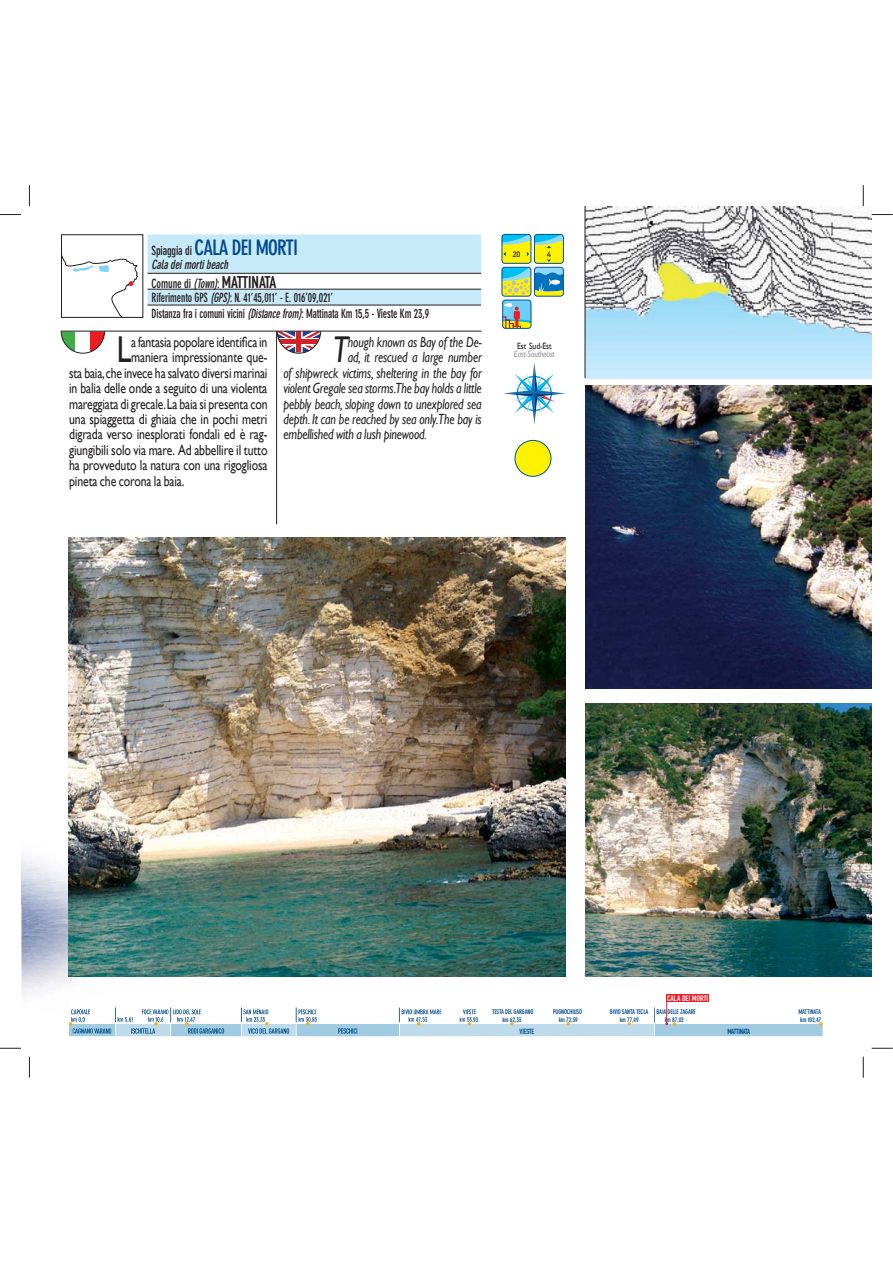
<style>
.page{position:relative;width:893px;height:1263px;background:#fff}
.page>*{position:absolute;margin:0;border:0;box-sizing:border-box;transform-origin:0 0}
.t1{font:37.35px "Gill Sans";color:#231f20;scale:.8 1}
.t2{font:italic 37.35px "Gill Sans";color:#231f20;scale:.8 1}
.t3{font:700 condensed 21px "DIN Neuzeit Grotesk";letter-spacing:-.04em;color:#004a8f}
.t4{font:14.7px "Gill Sans";letter-spacing:-.01em;color:#231f20;scale:.8 1}
.t5{font:italic 14.7px "Gill Sans";letter-spacing:-.01em;color:#231f20;scale:.8 1}
.t6{font:700 condensed 12.6px/15.9px "DIN Neuzeit Grotesk";letter-spacing:-.01em;color:#231f20;scale:.85 1}
.t7{font:italic 700 condensed 12.6px/18.8px "DIN Neuzeit Grotesk";color:#231f20;scale:.9 1}
.t8{font:italic 9.15px "Gill Sans";letter-spacing:-.02em;color:#939598;scale:.85 1}
.t9{font:9.15px "Gill Sans";letter-spacing:-.02em;color:#231f20;scale:.85 1}
.t10{font:7.95px "DIN Engschrift";color:#fff;scale:1.06 1}
.t11{font:7.8px "DIN Mittelschrift";color:#231f20}
.t12{font:7.35px "DIN Engschrift";letter-spacing:-.02em;color:#004b88}
.t13{font:700 condensed 6.45px "DIN Neuzeit Grotesk";letter-spacing:-.03em;color:#004b88}
.s1{font-size:12.6px;color:#231f20}
.s2{font-style:normal}
.s3{font-family:"DIN Engschrift";font-weight:400;font-style:normal;font-stretch:normal;font-size:16.8px}
.s4{font-style:italic}
</style>
<div class="page">
<img style="left:21px;top:605px;width:452px;height:432px">
<hr style="left:276px;top:331px;width:1px;height:193px;background:#231f20">
<svg style="left:60px;top:331px;width:45px;height:23px"></svg>
<svg style="left:276px;top:332px;width:45px;height:22px"></svg>
<hr style="left:61px;top:331px;width:420px;height:1px;background:#231f20">
<svg style="left:501px;top:234px;width:63px;height:95px"></svg>
<img style="left:585px;top:386px;width:286px;height:302px">
<img style="left:585px;top:704px;width:286px;height:273px">
<div style="left:61px;top:234px;width:82px;height:84px;border:1px solid #231f20"></div>
<svg style="left:148px;top:234px;width:333px;height:71px"></svg>
<hr style="left:148px;top:273px;width:333px;height:1px;background:#231f20">
<hr style="left:148px;top:289px;width:333px;height:1px;background:#231f20">
<hr style="left:148px;top:305px;width:333px;height:1px;background:#231f20">
<div style="left:515px;top:440px;width:36px;height:36px;background:#fff200;border-radius:50%"></div>
<div style="left:514px;top:440px;width:37px;height:37px;border:1px solid #00548e;border-radius:50%"></div>
<img style="left:69px;top:538px;width:496px;height:438px">
<svg style="left:61px;top:254px;width:77px;height:64px"></svg>
<svg style="left:69px;top:995px;width:754px;height:41px"></svg>
<div style="left:666px;top:994px;width:43px;height:8px;background:#ed1c24"></div>
<img style="left:586px;top:207px;width:285px;height:171px">
<hr style="left:585px;top:207px;width:1px;height:171px;background:#231f20">
<svg style="left:503px;top:362px;width:62px;height:62px"></svg>
<svg style="left:0;top:214px;width:21px;height:1px"></svg>
<svg style="left:872px;top:214px;width:21px;height:1px"></svg>
<svg style="left:0;top:1048px;width:21px;height:1px"></svg>
<svg style="left:872px;top:1048px;width:21px;height:1px"></svg>
<svg style="left:29px;top:185px;width:1px;height:21px"></svg>
<svg style="left:29px;top:1057px;width:1px;height:21px"></svg>
<svg style="left:863px;top:185px;width:1px;height:21px"></svg>
<svg style="left:863px;top:1057px;width:1px;height:21px"></svg>
<svg style="left:834px;top:598px;width:17px;height:12px"></svg>
<h2 class="t3" style="left:151px;top:239px;width:148px"><span class="s1">Spiaggia di</span> CALA DEI MORTI</h2>
<p class="t7" style="left:151px;top:256px;width:140px">Cala deimortibeach<br><span class="s2">Comune di</span> (Town)<span class="s2">:</span> <span class="s3">MATTINATA</span></p>
<p class="t6" style="left:151px;top:290px;width:328px">Riferimento GPS <span class="s4">(GPS)</span>: N. 41’45,011’ - E. 016’09,021’<br>Distanza fra i comuni vicini <span class="s4">(Distance from)</span>: Mattinata Km 15,5 - Vieste Km 23,9</p>
<h1 class="t1" style="left:117px;top:328px;width:20px">L</h1>
<p class="t4" style="left:131px;top:333px;width:172px">a fantasia popolare identifica in</p>
<p class="t4" style="left:131px;top:349px;width:172px">maniera impressionante que-</p>
<p class="t4" style="left:69px;top:364px;width:249px">sta baia, che invece ha salvato diversi marinai</p>
<p class="t4" style="left:69px;top:380px;width:249px">in balia delle onde a seguito di una violenta</p>
<p class="t4" style="left:69px;top:395px;width:250px">mareggiata di grecale. La baia si presenta con</p>
<p class="t4" style="left:69px;top:410px;width:249px">una spiaggetta di ghiaia che in pochi metri</p>
<p class="t4" style="left:69px;top:426px;width:249px">digrada verso inesplorati fondali ed è rag-</p>
<p class="t4" style="left:69px;top:441px;width:249px">giungibili solo via mare. Ad abbellire il tutto</p>
<p class="t4" style="left:69px;top:457px;width:249px">ha provveduto la natura con una rigogliosa</p>
<p class="t4" style="left:69px;top:472px;width:145px">pineta che corona la baia.</p>
<h1 class="t2" style="left:333px;top:328px;width:21px">T</h1>
<p class="t5" style="left:348px;top:334px;width:169px">hough known as Bay of the De-</p>
<p class="t5" style="left:348px;top:349px;width:169px">ad, it rescued a large number</p>
<p class="t5" style="left:283px;top:364px;width:249px">of shipwreck victims, sheltering in the bay for</p>
<p class="t5" style="left:283px;top:380px;width:249px">violent Gregale sea storms.The bay holds a little</p>
<p class="t5" style="left:283px;top:395px;width:249px">pebbly beach, sloping down to unexplored sea</p>
<p class="t5" style="left:283px;top:411px;width:249px">depth. It can be reached by sea only.The bay is</p>
<p class="t5" style="left:283px;top:426px;width:181px">embellished with a lush pinewood.</p>
<p class="t11" style="left:513px;top:251px;width:9px">20</p>
<p class="t11" style="left:547px;top:251px;width:5px">4</p>
<p class="t9" style="left:517px;top:341px;width:42px">Est Sud-Est</p>
<p class="t8" style="left:514px;top:349px;width:49px">East-Southeast</p>
<p class="t10" style="left:667px;top:995px;width:40px">CALA DEI MORTI</p>
<p class="t13" style="left:492px;top:1010px;width:43px">TESTA DEL GARGANO</p>
<p class="t13" style="left:553px;top:1010px;width:30px">PUGNOCHIUSO</p>
<p class="t13" style="left:610px;top:1010px;width:40px">BIVIO SANTA TECLA</p>
<p class="t13" style="left:656px;top:1010px;width:41px">BAIA DELLE ZAGARE</p>
<p class="t13" style="left:798px;top:1010px;width:24px">MATTINATA</p>
<p class="t13" style="left:459px;top:1017px;width:21px">km 53,93</p>
<p class="t13" style="left:502px;top:1017px;width:21px">km 62,33</p>
<p class="t13" style="left:559px;top:1017px;width:21px">km 72,59</p>
<p class="t13" style="left:620px;top:1017px;width:21px">km 77,49</p>
<p class="t13" style="left:665px;top:1017px;width:21px">km 87,02</p>
<p class="t13" style="left:800px;top:1017px;width:22px">km 102,47</p>
<p class="t12" style="left:519px;top:1028px;width:16px">VIESTE</p>
<p class="t12" style="left:727px;top:1028px;width:24px">MATTINATA</p>
</div>
